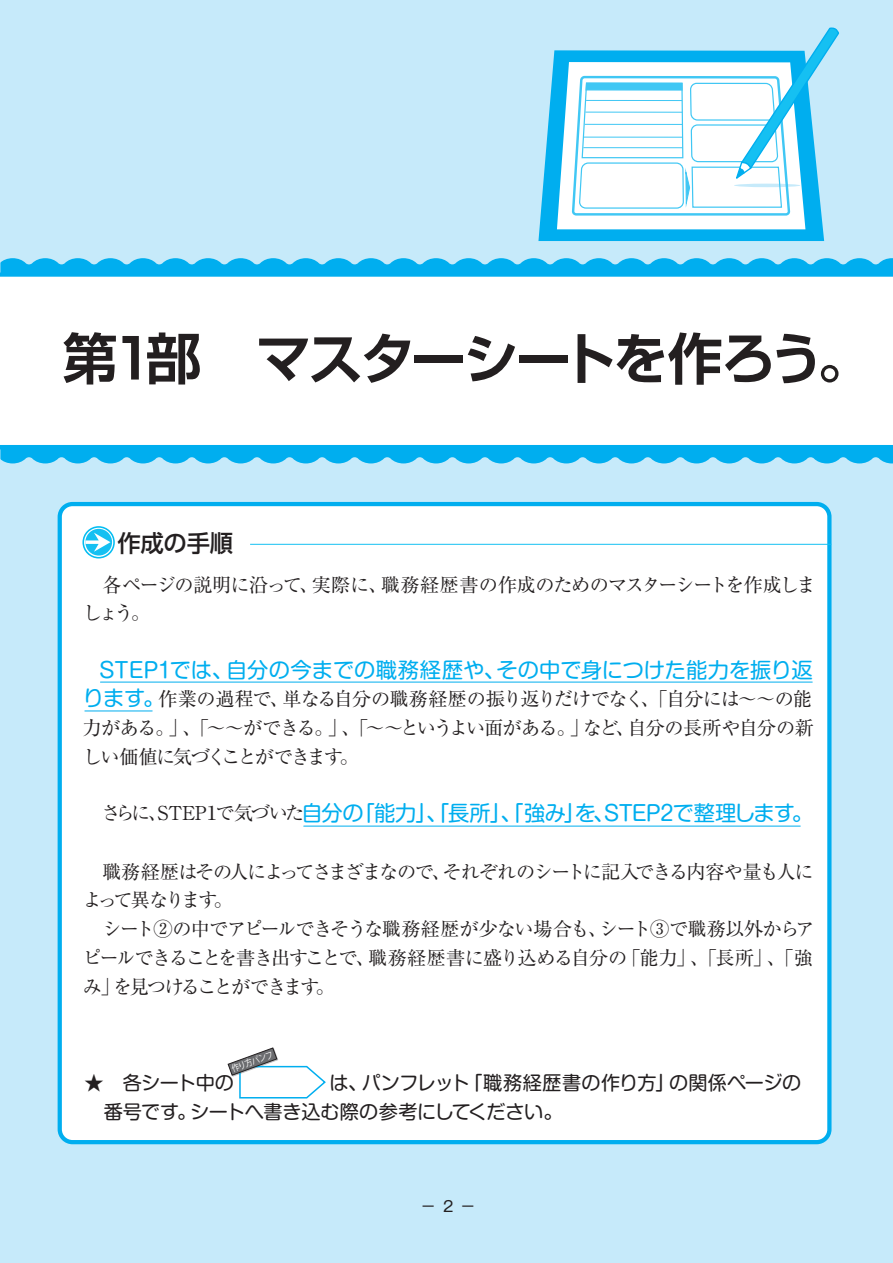
<style>
.page{position:relative;width:893px;height:1263px;background:#fff}
.page>*{position:absolute;margin:0;border:0;box-sizing:border-box;transform-origin:0 0}
.t1{font:700 55.35px "Shin Go Pro De";letter-spacing:-.065em;color:#231f20}
.t2{font:500 23.4px "UD Shin Go Pro";letter-spacing:-.01em;color:#231f20}
.t3{font:21.3px "Shin M Go Pro";letter-spacing:-.035em;color:#00aeef}
.t4{font:21.3px "Shin M Go Pro";letter-spacing:-.01em;color:#00aeef}
.t5{font:19.2px/28.7px "Ryumin Pro";letter-spacing:-.07em;color:#231f20;text-align:justify}
.t6{font:19.2px/28.7px "Shin M Go Pro";letter-spacing:-.015em;color:#231f20}
.t7{font:19.2px/28.7px "Ryumin Pro";letter-spacing:-.045em;color:#231f20}
.t8{font:14.85px "Gothic MB101 Pro";color:#231f20}
.t9{font:9px "Shin Go Upr De Bold 83 pv RKSJ H";color:#fff;scale:.86 1}
.s1{font-family:"Shin M Go Pro";font-size:21.3px;color:#00aeef}
.s2{font-family:"Ryumin Pro";font-size:19.2px;color:#231f20}
</style>
<div class="page">
<div style="left:0;top:449px;width:893px;height:814px;background:#c6eafa"></div>
<div style="left:60px;top:504px;width:769px;height:638px;background:#fff;border-radius:13px"></div>
<div style="left:58px;top:502px;width:773px;height:642px;border:4px solid #00aeef;border-radius:13px"></div>
<hr style="left:250px;top:544px;width:581px;height:1px;background:#15c0f2">
<svg style="left:82px;top:526px;width:33px;height:32px"></svg>
<svg style="left:84px;top:528px;width:29px;height:29px"></svg>
<svg style="left:85px;top:529px;width:27px;height:26px"></svg>
<svg style="left:227px;top:1047px;width:99px;height:52px"></svg>
<hr style="left:100px;top:682px;width:712px;height:1px;background:#00aeef">
<hr style="left:85px;top:710px;width:67px;height:1px;background:#00aeef">
<hr style="left:304px;top:826px;width:496px;height:1px;background:#00aeef">
<svg style="left:0;top:445px;width:893px;height:18px;background:#15b4f0"></svg>
<svg style="left:0;top:0;width:893px;height:277px;background:#b5e5f9"></svg>
<h1 class="t1" style="left:62px;top:313px;width:811px">第1部 マスターシートを作ろう。</h1>
<p class="t2" style="left:117px;top:524px;width:117px">作成の手順</p>
<p class="t7" style="left:83px;top:569px;width:734px;text-indent:20px">各ページの説明に沿って、実際に、職務経歴書の作成のためのマスターシートを作成しましょう。</p>
<p class="t4" style="left:99px;top:652px;width:715px">STEP1では、自分の今までの職務経歴や、その中で身につけた能力を振り返</p>
<p class="t5" style="left:83px;top:683px;width:733px;line-height:29.1px"><span class="s1">ります。</span>作業の過程で、単なる自分の職務経歴の振り返りだけでなく、「自分には～～の能力がある。」、「～～ができる。」、「～～というよい面がある。」など、自分の長所や自分の新しい価値に気づくことができます。</p>
<p class="t3" style="left:101px;top:796px;width:713px"><span class="s2">さらに、STEP１で気づいた</span>自分の「能力」、「長所」、「強み」を、STEP2で整理します。</p>
<p class="t5" style="left:83px;top:856px;width:732px;text-indent:19px">職務経歴はその人によってさまざまなので、それぞれのシートに記入できる内容や量も人によって異なります。</p>
<p class="t5" style="left:83px;top:913px;width:733px;text-indent:19px">シート②の中でアピールできそうな職務経歴が少ない場合も、シート③で職務以外からアピールできることを書き出すことで、職務経歴書に盛り込める自分の「能力」、「長所」、「強み」を見つけることができます。</p>
<p class="t9" style="left:230px;top:1064px;width:52px;rotate:-20deg">作り方パンフ</p>
<p class="t6" style="left:104px;top:1066px;width:699px;text-indent:-19px">★　各シート中の　　　　　は、パンフレット「職務経歴書の作り方」の関係ページの番号です。シートへ書き込む際の参考にしてください。</p>
<p class="t8" style="left:421px;top:1194px;width:56px">－ ２ －</p>
</div>
